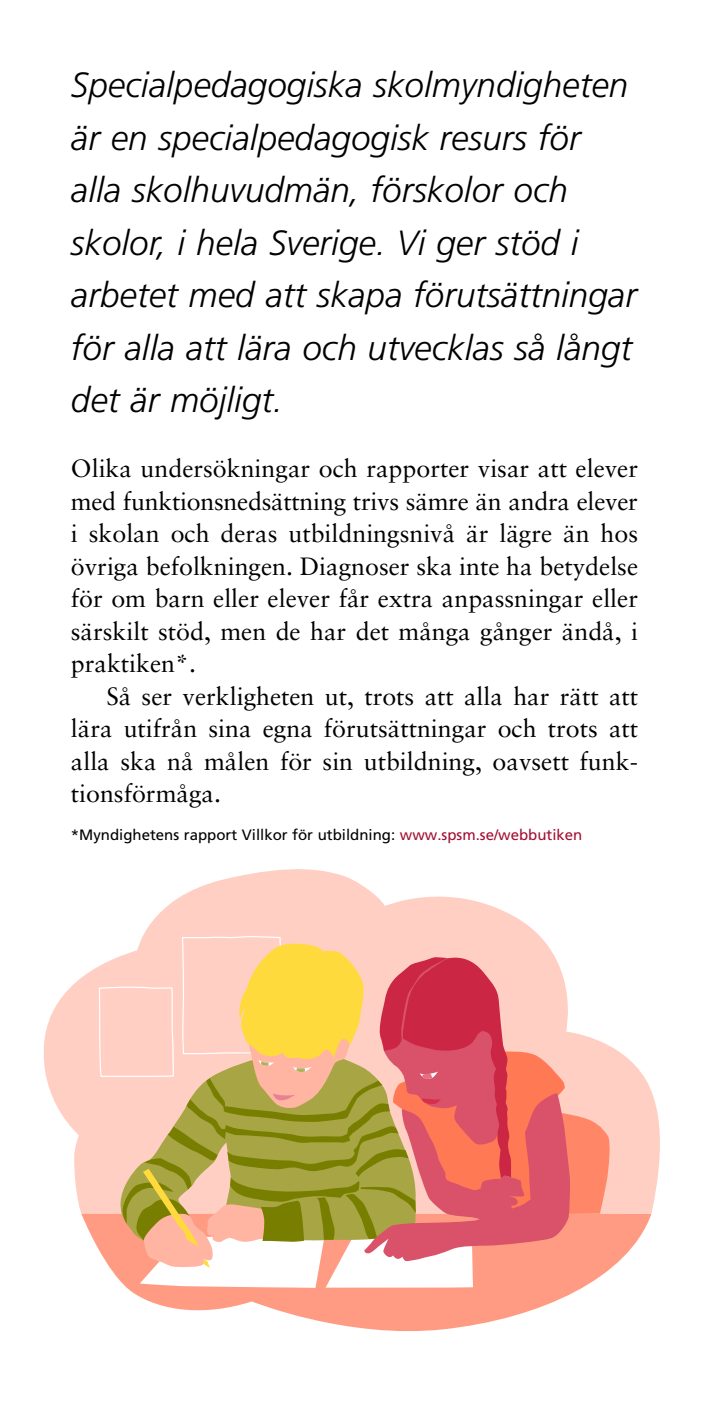
<style>
.page{position:relative;width:709px;height:1418px;background:#fff}
.page>*{position:absolute;margin:0;border:0;box-sizing:border-box;transform-origin:0 0}
.underrubrik{font:italic 300 35px/52.5px "Frutiger LT Std";color:#000}
.underrubrik-2{font:25px "Sabon";color:#000}
.underrubrik-3{font:15px "Frutiger LT Std";color:#000}
.s1{color:#a20f33}
</style>
<div class="page">
<svg style="left:43px;top:869px;width:617px;height:346px"></svg>
<svg style="left:81px;top:1213px;width:570px;height:118px"></svg>
<svg style="left:98px;top:936px;width:513px;height:351px;background:#e4a785"></svg>
<p class="underrubrik" style="left:71px;top:59px;width:567px">Specialpedagogiska skolmyndigheten är en specialpedagogisk resurs för alla skolhuvudmän, förskolor och skolor, i hela Sverige. Vi ger stöd i arbetet med att skapa förutsättningar för alla att lära och utvecklas så långt det är möjligt.</p>
<p class="underrubrik-2" style="left:71px;top:454px;width:568px">Olika undersökningar och rapporter visar att elever</p>
<p class="underrubrik-2" style="left:71px;top:486px;width:568px">med funktionsnedsättning trivs sämre än andra elever</p>
<p class="underrubrik-2" style="left:71px;top:519px;width:568px">i skolan och deras utbildningsnivå är lägre än hos</p>
<p class="underrubrik-2" style="left:71px;top:551px;width:568px">övriga befolkningen. Diagnoser ska inte ha betydelse</p>
<p class="underrubrik-2" style="left:71px;top:584px;width:568px">för om barn eller elever får extra anpassningar eller</p>
<p class="underrubrik-2" style="left:71px;top:616px;width:568px">särskilt stöd, men de har det många gånger ändå, i</p>
<p class="underrubrik-2" style="left:71px;top:649px;width:127px">praktiken*.</p>
<p class="underrubrik-2" style="left:106px;top:681px;width:533px">Så ser verkligheten ut, trots att alla har rätt att</p>
<p class="underrubrik-2" style="left:71px;top:714px;width:568px">lära utifrån sina egna förutsättningar och trots att</p>
<p class="underrubrik-2" style="left:71px;top:746px;width:568px">alla ska nå målen för sin utbildning, oavsett funk-</p>
<p class="underrubrik-2" style="left:71px;top:779px;width:151px">tionsförmåga.</p>
<p class="underrubrik-3" style="left:71px;top:826px;width:513px">*Myndighetens rapport Villkor för utbildning: <span class="s1">www.spsm.se/webbutiken</span></p>
</div>
